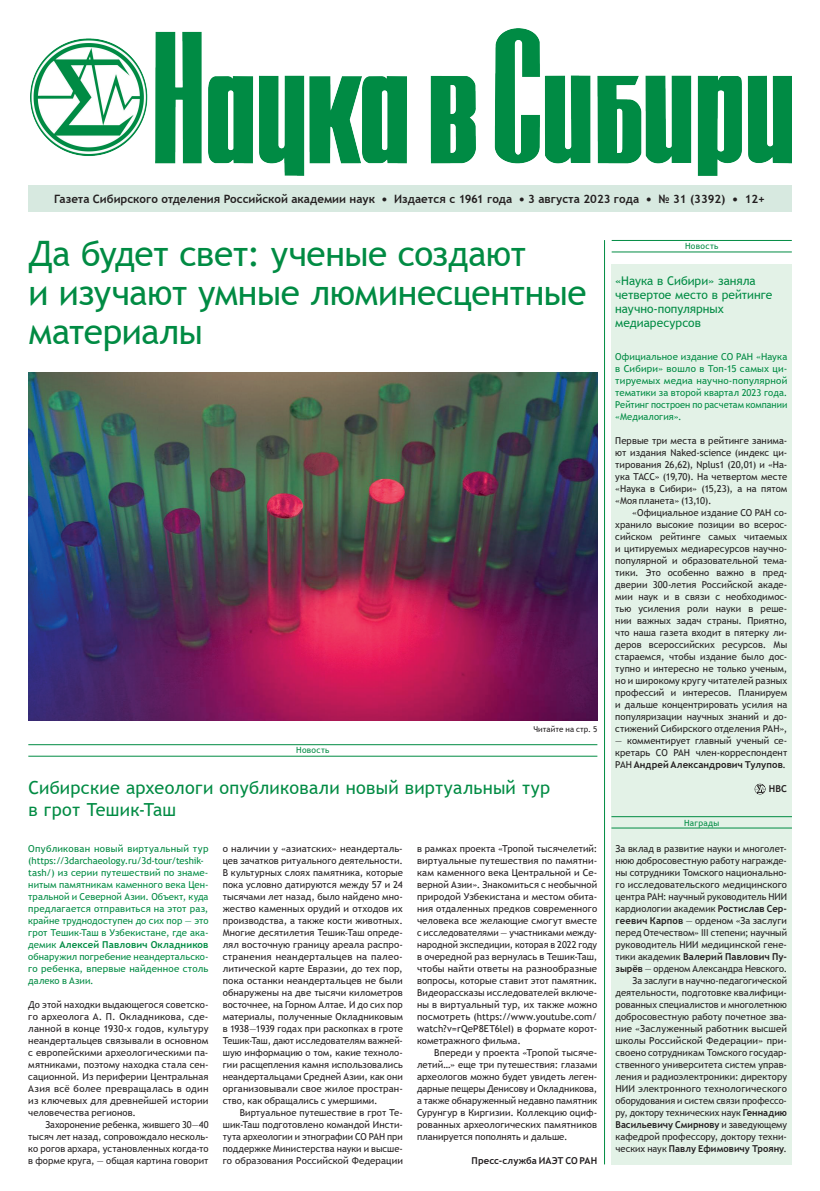
<style>
.page{position:relative;width:820px;height:1191px;background:#fff}
.page>*{position:absolute;margin:0;border:0;box-sizing:border-box;transform-origin:0 0}
.Заг_на_обложку{font:35px/39px "Trebuchet MS";letter-spacing:-.015em;color:#008b43}
.Заг_новость_на_1_пол{font:18px/22px "Trebuchet MS";letter-spacing:.015em;color:#008b43}
.Заг_дайджест{font:12px/14px "Trebuchet MS";color:#008b43}
.t1{font:700 11.5px "Trebuchet MS";color:#231f20}
.ТЕКСТ_основной{font:9.5px/12px "Trebuchet MS";letter-spacing:.01em;color:#231f20;text-align:justify}
.Основной_текст{font:9.5px/12px "Trebuchet MS";letter-spacing:.005em;color:#231f20;text-align:justify}
.ТЕКСТ_основной-2{font:9.5px/12px "Trebuchet MS";letter-spacing:.01em;color:#008b43;text-align:justify}
.Подпись_под_текстом{font:700 9.5px "Trebuchet MS";letter-spacing:.01em;color:#231f20}
.рубрика_на_1_полосе{font:8.5px "Trebuchet MS";letter-spacing:.035em;color:#008b43}
.Подпись_под_фото{font:8px "Trebuchet MS";letter-spacing:.01em;color:#231f20}
.s1{font-size:9px}
.s2{font-weight:700}
</style>
<div class="page">
<div style="left:28px;top:185px;width:763px;height:27px;background:#d7e9e0"></div>
<img style="left:31px;top:29px;width:760px;height:147px">
<hr style="left:603px;top:240px;width:1px;height:924px;background:#008b43">
<hr style="left:611px;top:251px;width:180px;height:1px;background:#008b43">
<hr style="left:611px;top:240px;width:180px;height:1px;background:#008b43">
<hr style="left:28px;top:744px;width:569px;height:1px;background:#008b43">
<hr style="left:28px;top:756px;width:569px;height:1px;background:#008b43">
<div style="left:611px;top:264px;width:180px;height:900px;background:#e3f2e7"></div>
<svg style="left:754px;top:783px;width:11px;height:11px"></svg>
<img style="left:28px;top:372px;width:569px;height:348px">
<hr style="left:611px;top:827px;width:180px;height:1px;background:#008b43">
<hr style="left:611px;top:816px;width:180px;height:1px;background:#008b43">
<p class="t1" style="left:54px;top:191px;width:712px">Газета Сибирского отделения Российской академии наук <span class="s1">●</span> Издается с 1961 года <span class="s1">●</span> 3 августа 2023 года <span class="s1">●</span> № 31 (3392) <span class="s1">●</span> 12+</p>
<p class="рубрика_на_1_полосе" style="left:684px;top:241px;width:35px">Новость</p>
<p class="Заг_на_обложку" style="left:28px;top:234px;width:559px">Да будет свет: ученые создают<br>и изучают умные люминесцентные материалы</p>
<p class="Заг_дайджест" style="left:615px;top:274px;width:159px">«Наука в Сибири» заняла четвертое место в рейтинге научно-популярных медиаресурсов</p>
<p class="рубрика_на_1_полосе" style="left:296px;top:744px;width:35px">Новость</p>
<p class="Подпись_под_фото" style="left:533px;top:723px;width:65px">Читайте на стр. 5</p>
<p class="Заг_новость_на_1_пол" style="left:28px;top:777px;width:523px">Сибирские археологи опубликовали новый виртуальный тур в грот Тешик-Таш</p>
<p class="ТЕКСТ_основной-2" style="left:28px;top:843px;width:182px;text-align:left">Опубликован новый виртуальный тур (https://3darchaeology.ru/3d-tour/teshik&shy;tash/) из серии путешествий по знаме&shy;нитым памятникам каменного века Цен&shy;тральной и Северной Азии. Объект, куда предлагается отправиться на этот раз, крайне труднодоступен до сих пор — это грот Тешик-Таш в Узбекистане, где ака&shy;демик <span class="s2">Алексей Павлович Окладников </span>обнаружил погребение неандертальско&shy;го ребенка, впервые найденное столь далеко в Азии.</p>
<p class="ТЕКСТ_основной" style="left:28px;top:999px;width:182px">До этой находки выдающегося советско&shy;го археолога А. П. Окладникова, сде&shy;ланной в конце 1930-х годов, культуру неандертальцев связывали в основном с европейскими археологическими па&shy;мятниками, поэтому находка стала сен&shy;сационной. Из периферии Центральная Азия всё более превращалась в один из ключевых для древнейшей истории человечества регионов.</p>
<p class="ТЕКСТ_основной" style="left:28px;top:1119px;width:182px;text-indent:17px">Захоронение ребенка, жившего 30—40 тысяч лет назад, сопровождало несколь&shy;ко рогов архара, установленных когда-то в форме круга, — общая картина говорит</p>
<p class="ТЕКСТ_основной" style="left:417px;top:843px;width:182px">в рамках проекта «Тропой тысячелетий: виртуальные путешествия по памятни&shy;кам каменного века Центральной и Се&shy;верной Азии». Знакомиться с необычной природой Узбекистана и местом обита&shy;ния отдаленных предков современного человека все желающие смогут вместе с исследователями — участниками между&shy;народной экспедиции, которая в 2022 году в очередной раз вернулась в Тешик-Таш, чтобы найти ответы на разнообразные вопросы, которые ставит этот памятник.<br>Видеорассказы исследователей включе&shy;ны в виртуальный тур, их также можно посмотреть (https://www.youtube.com/ watch?v=rQeP8ET6leI) в формате корот&shy;кометражного фильма.</p>
<p class="ТЕКСТ_основной" style="left:417px;top:1047px;width:182px;text-indent:17px">Впереди у проекта «Тропой тысяче&shy;летий…» еще три путешествия: глазами археологов можно будет увидеть леген&shy;дарные пещеры Денисову и Окладникова, а также обнаруженный недавно памятник Сурунгур в Киргизии. Коллекцию оциф&shy;рованных археологических памятников планируется пополнять и дальше.</p>
<p class="Подпись_под_текстом" style="left:471px;top:1155px;width:127px">Пресс-служба ИАЭТ СО РАН</p>
<p class="ТЕКСТ_основной" style="left:223px;top:843px;width:182px">о наличии у «азиатских» неандерталь&shy;цев зачатков ритуального деятельности.<br>В культурных слоях памятника, которые пока условно датируются между 57 и 24 тысячами лет назад, было найдено мно&shy;жество каменных орудий и отходов их производства, а также кости животных.<br>Многие десятилетия Тешик-Таш опреде&shy;лял восточную границу ареала распро&shy;странения неандертальцев на палео&shy;литической карте Евразии, до тех пор, пока останки неандертальцев не были обнаружены на две тысячи километров восточнее, на Горном Алтае. И до сих пор материалы, полученные Окладниковым в 1938—1939 годах при раскопках в гроте Тешик-Таш, дают исследователям важней&shy;шую информацию о том, какие техноло&shy;гии расщепления камня использовались неандертальцами Средней Азии, как они организовывали свое жилое простран&shy;ство, как обращались с умершими.</p>
<p class="ТЕКСТ_основной" style="left:223px;top:1107px;width:181px;text-indent:17px">Виртуальное путешествие в грот Те&shy;шик-Таш подготовлено командой Инсти&shy;тута археологии и этнографии СО РАН при поддержке Министерства науки и высше&shy;го образования Российской Федерации</p>
<p class="ТЕКСТ_основной-2" style="left:615px;top:351px;width:173px">Официальное издание СО РАН «Наука в Сибири» вошло в Топ-15 самых ци&shy;тируемых медиа научно-популярной тематики за второй квартал 2023 года.<br>Рейтинг построен по расчетам компании «Медиалогия».</p>
<p class="Основной_текст" style="left:615px;top:435px;width:173px">Первые три места в рейтинге занима&shy;ют издания Naked-science (индекс ци&shy;тирования 26,62), Nplus1 (20,01) и «На&shy;ука ТАСС» (19,70). На четвертом месте «Наука в Сибири» (15,23), а на пятом «Моя планета» (13,10).</p>
<p class="Основной_текст" style="left:615px;top:507px;width:173px;text-indent:17px">«Официальное издание СО РАН со&shy;хранило высокие позиции во всерос&shy;сийском рейтинге самых читаемых и цитируемых медиаресурсов научно&shy;популярной и образовательной тема&shy;тики. Это особенно важно в пред&shy;дверии 300-летия Российской акаде&shy;мии наук и в связи с необходимос&shy;тью усиления роли науки в реше&shy;нии важных задач страны. Приятно, что наша газета входит в пятерку ли&shy;деров всероссийских ресурсов. Мы стараемся, чтобы издание было дос&shy;тупно и интересно не только ученым, но и широкому кругу читателей разных профессий и интересов. Планируем и дальше концентрировать усилия на популяризации научных знаний и до&shy;стижений Сибирского отделения РАН»,</p>
<p class="Основной_текст" style="left:615px;top:735px;width:173px">— комментирует главный ученый се&shy;кретарь СО РАН член-корреспондент РАН <span class="s2">Андрей Александрович Тулупов</span>.</p>
<p class="Подпись_под_текстом" style="left:768px;top:783px;width:20px">НВС</p>
<p class="рубрика_на_1_полосе" style="left:683px;top:817px;width:37px">Награды</p>
<p class="ТЕКСТ_основной" style="left:615px;top:843px;width:173px">За вклад в развитие науки и многолет&shy;нюю добросовестную работу награжде&shy;ны сотрудники Томского национально&shy;го исследовательского медицинского центра РАН: научный руководитель НИИ кардиологии академик <span class="s2">Ростислав Сер&shy;геевич Карпов</span> — орденом «За заслуги перед Отечеством» III степени; научный руководитель НИИ медицинской гене&shy;тики академик <span class="s2">Валерий Павлович Пу&shy;зырёв</span> — орденом Александра Невского.</p>
<p class="ТЕКСТ_основной" style="left:615px;top:975px;width:173px;text-indent:17px">За заслуги в научно-педагогической деятельности, подготовке квалифици&shy;рованных специалистов и многолетнюю добросовестную работу почетное зва&shy;ние «Заслуженный работник высшей школы Российской Федерации» при&shy;своено сотрудникам Томского государ&shy;ственного университета систем управ&shy;ления и радиоэлектроники: директору НИИ электронного технологического оборудования и систем связи профессо&shy;ру, доктору технических наук <span class="s2">Геннадию Васильевичу Смирнову</span> и заведующему кафедрой профессору, доктору техни&shy;ческих наук <span class="s2">Павлу Ефимовичу Трояну</span>.</p>
</div>
